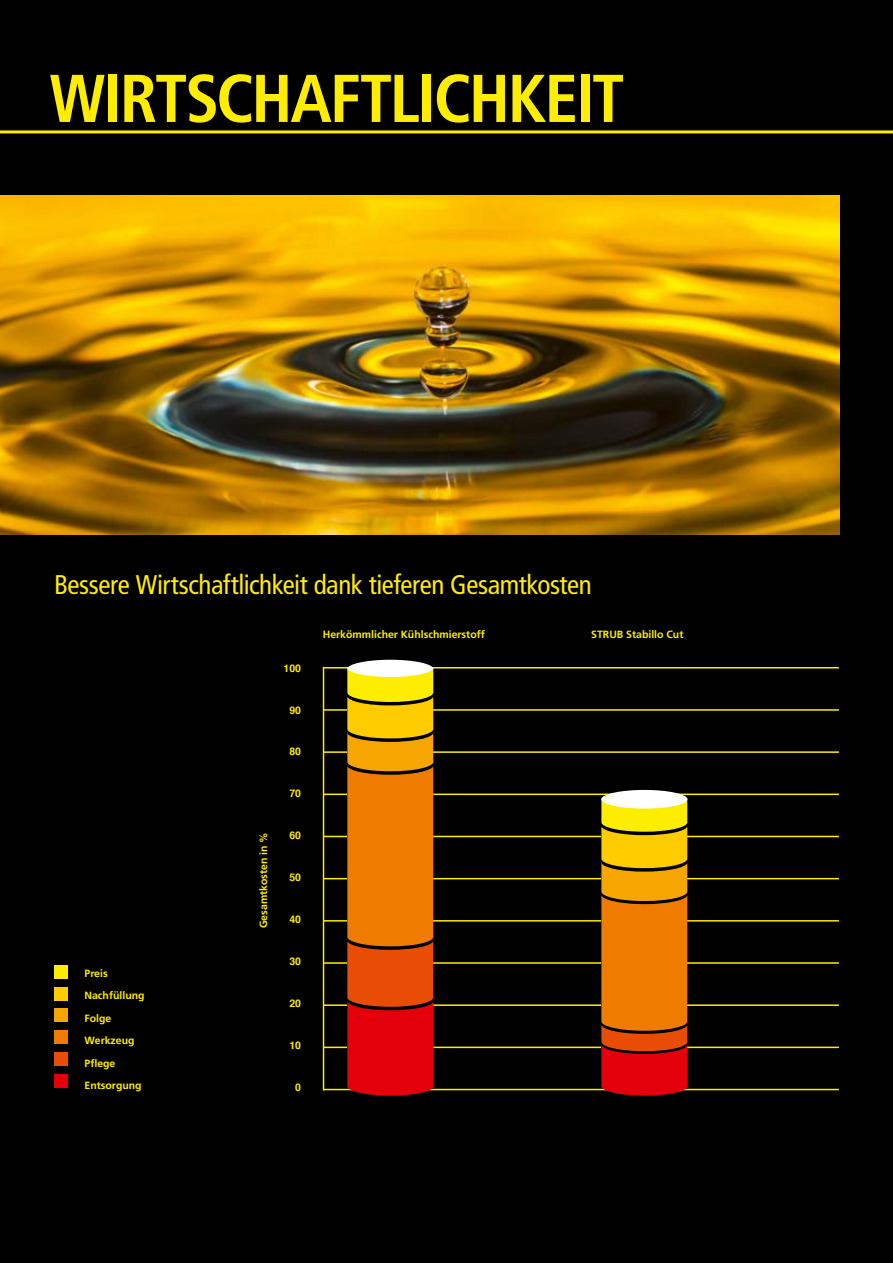
<style>
.page{position:relative;width:893px;height:1263px;background:#000}
.page>*{position:absolute;margin:0;border:0;box-sizing:border-box;transform-origin:0 0}
.t1{font:700 condensed 67.5px "Frutiger LT Com";letter-spacing:-.035em;color:#ffed00}
.t2{font:condensed 27px "Frutiger LT Com";letter-spacing:-.015em;color:#ffed00}
.t3{font:700 10.5px/22.5px "Frutiger LT Com";color:#ffed00}
.t4{font:700 10.5px "Helvetica";color:#ffed00}
</style>
<div class="page">
<hr style="left:0;top:130px;width:893px;height:3px;background:#ffed00">
<img style="left:0;top:196px;width:839px;height:338px">
<hr style="left:323px;top:1089px;width:516px;height:1px;background:#ffed00">
<hr style="left:323px;top:667px;width:1px;height:423px;background:#ffed00">
<hr style="left:323px;top:1046px;width:516px;height:2px;background:#ffed00">
<hr style="left:323px;top:1004px;width:516px;height:2px;background:#ffed00">
<hr style="left:323px;top:962px;width:516px;height:2px;background:#ffed00">
<hr style="left:323px;top:920px;width:516px;height:1px;background:#ffed00">
<hr style="left:323px;top:878px;width:516px;height:1px;background:#ffed00">
<hr style="left:323px;top:836px;width:516px;height:1px;background:#ffed00">
<hr style="left:323px;top:751px;width:516px;height:2px;background:#ffed00">
<hr style="left:323px;top:709px;width:516px;height:2px;background:#ffed00">
<hr style="left:323px;top:667px;width:516px;height:1px;background:#ffed00">
<hr style="left:323px;top:793px;width:516px;height:2px;background:#ffed00">
<div style="left:54px;top:965px;width:14px;height:14px;background:#ffed00"></div>
<div style="left:347px;top:660px;width:86px;height:18px;background:#fff;border-radius:50%"></div>
<svg style="left:347px;top:666px;width:87px;height:430px;background:#e06808"></svg>
<div style="left:54px;top:987px;width:14px;height:13px;background:#fc0"></div>
<div style="left:54px;top:1008px;width:14px;height:14px;background:#f7a500"></div>
<div style="left:54px;top:1052px;width:14px;height:14px;background:#e94c05"></div>
<div style="left:54px;top:1030px;width:14px;height:14px;background:#ef7c00"></div>
<div style="left:54px;top:1074px;width:14px;height:14px;background:#e3000b"></div>
<svg style="left:601px;top:797px;width:87px;height:299px;background:#de7301"></svg>
<div style="left:601px;top:790px;width:86px;height:19px;background:#fff;border-radius:50%"></div>
<h1 class="t1" style="left:49px;top:58px;width:577px">WIRTSCHAFTLICHKEIT</h1>
<h2 class="t2" style="left:54px;top:569px;width:539px">Bessere Wirtschaftlichkeit dank tieferen Gesamtkosten</h2>
<p class="t3" style="left:85px;top:962px;width:62px">Preis<br>Nachfüllung<br>Folge<br>Werkzeug<br>Pflege<br>Entsorgung</p>
<p class="t3" style="left:252px;top:928px;width:98px;rotate:-90deg">Gesamtkosten in %</p>
<p class="t4" style="left:284px;top:659px;width:19px">100</p>
<p class="t4" style="left:289px;top:701px;width:13px">90</p>
<p class="t4" style="left:289px;top:743px;width:13px">80</p>
<p class="t4" style="left:289px;top:785px;width:13px">70</p>
<p class="t4" style="left:289px;top:827px;width:13px">60</p>
<p class="t4" style="left:289px;top:869px;width:13px">50</p>
<p class="t4" style="left:289px;top:911px;width:13px">40</p>
<p class="t4" style="left:289px;top:953px;width:13px">30</p>
<p class="t4" style="left:289px;top:994px;width:13px">20</p>
<p class="t4" style="left:289px;top:1036px;width:13px">10</p>
<p class="t4" style="left:295px;top:1078px;width:7px">0</p>
<p class="t3" style="left:323px;top:623px;width:163px">Herkömmlicher Kühlschmierstoff</p>
<p class="t3" style="left:591px;top:623px;width:94px">STRUB Stabillo Cut</p>
</div>
